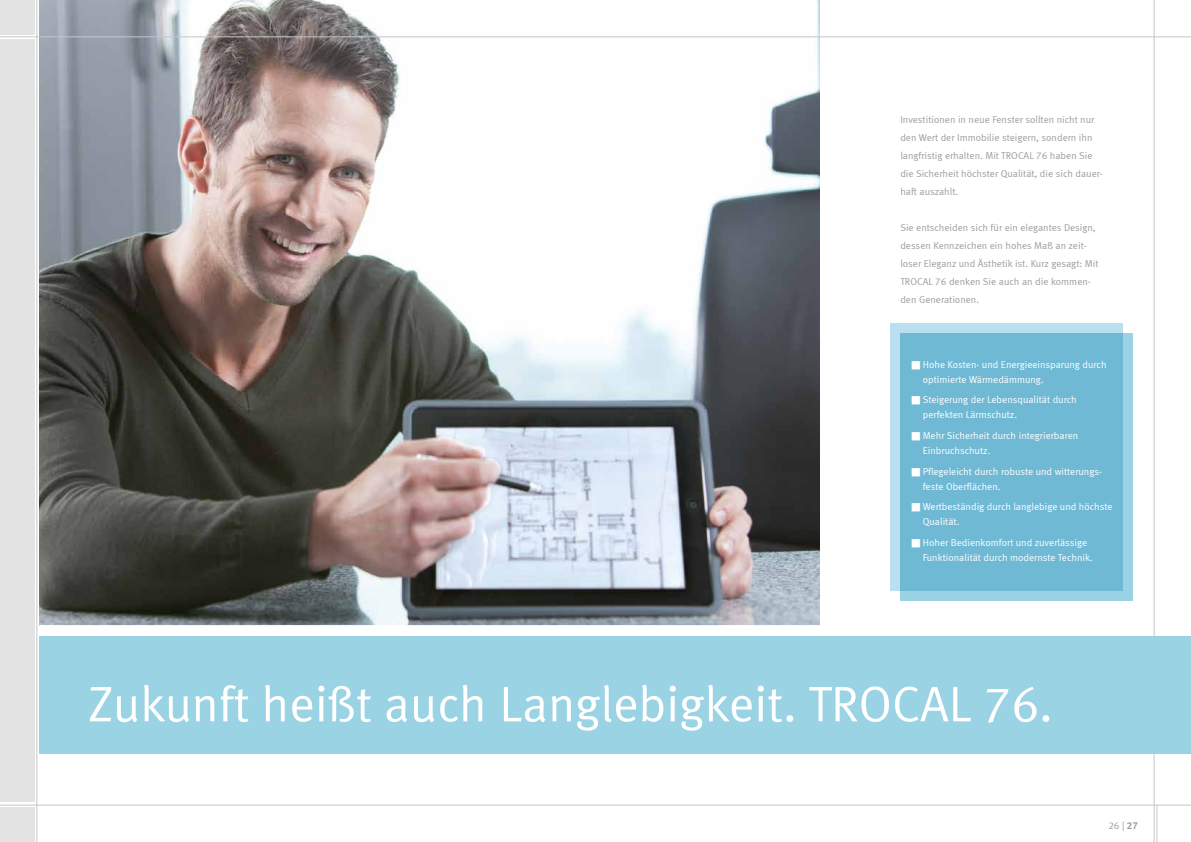
<style>
.page{position:relative;width:1191px;height:842px;background:#fff}
.page>*{position:absolute;margin:0;border:0;box-sizing:border-box;transform-origin:0 0}
.t1{font:50px "Meta Normal LF";color:#fff}
.t2{font:10px/18px "Meta Normal LF";color:#9d9d9c}
.t3{font:10px/15px "Meta Normal LF";color:#fff}
.s1{font-family:"Meta Bold LF"}
</style>
<div class="page">
<img style="left:40px;top:0;width:779px;height:625px">
<hr style="left:1156px;top:805px;width:1px;height:37px;background:#c6c6c6">
<hr style="left:37px;top:0;width:1px;height:842px;background:#c6c6c6">
<hr style="left:0;top:805px;width:1191px;height:1px;background:#c6c6c6">
<div style="left:0;top:40px;width:34px;height:762px;background:#e3e3e3"></div>
<div style="left:0;top:808px;width:34px;height:34px;background:#e3e3e3"></div>
<div style="left:0;top:0;width:34px;height:34px;background:#e3e3e3"></div>
<hr style="left:0;top:37px;width:1191px;height:1px;background:#c6c6c6">
<div style="left:40px;top:636px;width:1151px;height:118px;background:#9ad3e4"></div>
<hr style="left:1153px;top:754px;width:1px;height:88px;background:#c6c6c6">
<hr style="left:1153px;top:0;width:1px;height:636px;background:#c6c6c6">
<div style="left:890px;top:323px;width:233px;height:267px;background:#badfee"></div>
<div style="left:900px;top:333px;width:232px;height:268px;background:#70b9d5"></div>
<p class="t2" style="left:900px;top:110px;width:204px">Investitionen in neue Fenster sollten nicht nur den Wert der Immobilie steigern, sondern ihn langfristig erhalten. Mit TROCAL 76 haben Sie die Sicherheit höchster Qualität, die sich dauer&shy;haft auszahlt.</p>
<p class="t2" style="left:900px;top:218px;width:200px">Sie entscheiden sich für ein elegantes Design, dessen Kennzeichen ein hohes Maß an zeit&shy;loser Eleganz und Ästhetik ist. Kurz gesagt: Mit TROCAL 76 denken Sie auch an die kommen&shy;den Generationen.</p>
<p class="t3" style="left:922px;top:356px;width:185px;text-indent:-11px">■ Hohe Kosten- und Energieeinsparung durch optimierte Wärmedämmung.</p>
<p class="t3" style="left:922px;top:392px;width:155px;text-indent:-11px">■ Steigerung der Lebensqualität durch perfekten Lärmschutz.</p>
<p class="t3" style="left:922px;top:428px;width:157px;text-indent:-11px">■ Mehr Sicherheit durch integrierbaren<br>Einbruchschutz.</p>
<p class="t3" style="left:922px;top:463px;width:181px;text-indent:-11px">■ Pflegeleicht durch robuste und witterungs&shy;feste Oberflächen.</p>
<p class="t3" style="left:922px;top:499px;width:191px;text-indent:-11px">■ Wertbeständig durch langlebige und höchste<br>Qualität.</p>
<p class="t3" style="left:922px;top:535px;width:172px;text-indent:-11px">■ Hoher Bedienkomfort und zuverlässige<br>Funktionalität durch modernste Technik.</p>
<h1 class="t1" style="left:88px;top:675px;width:966px">Zukunft heißt auch Langlebigkeit. TROCAL 76.</h1>
<p class="t2" style="left:1108px;top:817px;width:31px">26 | <span class="s1">27</span></p>
</div>
